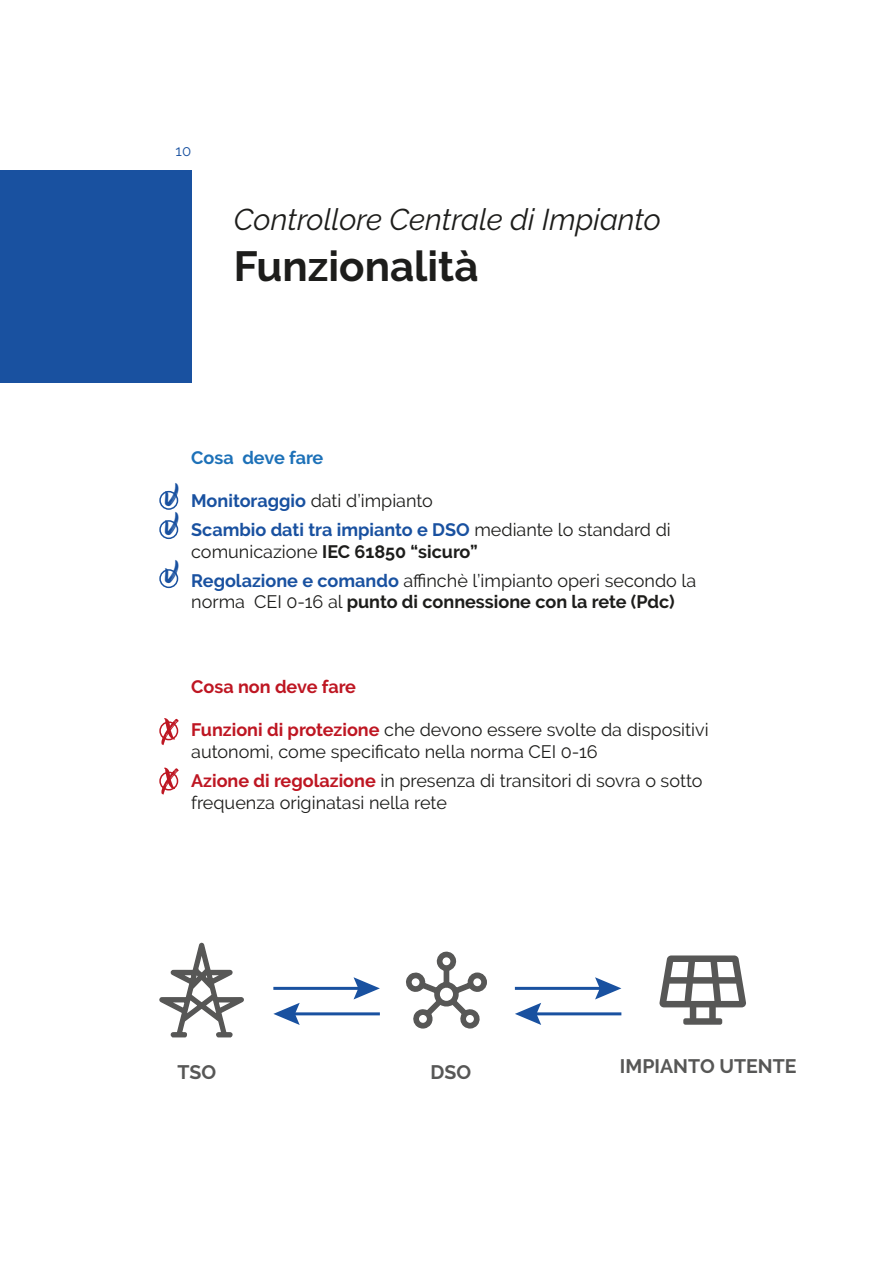
<style>
.page{position:relative;width:893px;height:1263px;background:#fff}
.page>*{position:absolute;margin:0;border:0;box-sizing:border-box;transform-origin:0 0}
.t1{font:52.5px/49.5px "Billy Ohio";color:#be1622}
.t2{font:45px/48.2px "Billy Ohio";color:#1951a0}
.t3{font:700 42px "Raleway";color:#1d1d1b}
.t4{font:italic 30px "Raleway";color:#1d1d1b}
.t5{font:700 19.5px "Raleway";color:#575756}
.t6{font:18px/21.6px "Raleway";color:#1d1d1b}
.t7{font:700 18px/29.1px "Raleway";color:#1951a0}
.t8{font:700 18px "Raleway";color:#1d1d1b}
.t9{font:700 18px "Raleway";color:#be1622}
.t10{font:700 18px "Raleway";color:#1d71b8}
.t11{font:15px "Raleway";color:#1951a0}
.s1{font-weight:400;color:#1d1d1b}
.s2{font-weight:700}
.s3{font-weight:700;color:#1951a0}
.s4{font-weight:400}
.s5{font-weight:700;color:#be1622}
</style>
<div class="page">
<div style="left:0;top:170px;width:191px;height:213px;background:#1951a0"></div>
<div style="left:159px;top:491px;width:19px;height:19px;border:2px solid #1951a0;border-radius:50%"></div>
<div style="left:159px;top:520px;width:19px;height:19px;border:2px solid #1951a0;border-radius:50%"></div>
<div style="left:159px;top:569px;width:19px;height:19px;border:2px solid #1951a0;border-radius:50%"></div>
<div style="left:159px;top:721px;width:19px;height:19px;border:2px solid #be1622;border-radius:50%"></div>
<div style="left:159px;top:771px;width:19px;height:19px;border:2px solid #be1622;border-radius:50%"></div>
<svg style="left:406px;top:951px;width:81px;height:78px"></svg>
<svg style="left:659px;top:955px;width:87px;height:70px"></svg>
<svg style="left:159px;top:942px;width:85px;height:96px"></svg>
<hr style="left:273px;top:987px;width:89px;height:3px;background:#1951a0">
<svg style="left:354px;top:977px;width:26px;height:22px"></svg>
<hr style="left:515px;top:987px;width:88px;height:3px;background:#1951a0">
<svg style="left:595px;top:977px;width:26px;height:22px"></svg>
<hr style="left:291px;top:1012px;width:89px;height:3px;background:#1951a0">
<svg style="left:273px;top:1003px;width:27px;height:22px"></svg>
<hr style="left:533px;top:1012px;width:88px;height:3px;background:#1951a0">
<svg style="left:515px;top:1003px;width:26px;height:22px"></svg>
<p class="t11" style="left:176px;top:142px;width:17px">10</p>
<h3 class="t4" style="left:234px;top:202px;width:429px">Controllore Centrale di Impianto</h3>
<h3 class="t3" style="left:234px;top:242px;width:246px">Funzionalità</h3>
<h2 class="t2" style="left:164px;top:472px;width:15px">v</h2>
<h2 class="t2" style="left:164px;top:501px;width:15px">v v</h2>
<p class="t10" style="left:191px;top:447px;width:134px">Cosa deve fare</p>
<p class="t7" style="left:191px;top:486px;width:481px">Monitoraggio <span class="s1">dati d’impianto<br></span>Scambio dati tra impianto e DSO <span class="s1">mediante lo standard di</span></p>
<p class="t6" style="left:191px;top:537px;width:506px;line-height:29.1px">comunicazione <span class="s2">IEC 61850 “sicuro”<br></span><span class="s3">Regolazione e comando</span> affinchè l’impianto operi secondo la</p>
<p class="t8" style="left:191px;top:592px;width:485px"><span class="s4">norma CEI 0-16 al</span> punto di connessione con la rete (Pdc)</p>
<h1 class="t1" style="left:163px;top:701px;width:16px">x x</h1>
<p class="t9" style="left:191px;top:676px;width:166px">Cosa non deve fare</p>
<p class="t6" style="left:191px;top:719px;width:519px"><span class="s5">Funzioni di protezione</span> che devono essere svolte da dispositivi autonomi, come specificato nella norma CEI 0-16</p>
<p class="t6" style="left:191px;top:770px;width:513px"><span class="s5">Azione di regolazione</span> in presenza di transitori di sovra o sotto frequenza originatasi nella rete</p>
<p class="t5" style="left:178px;top:1061px;width:40px">TSO</p>
<p class="t5" style="left:430px;top:1061px;width:42px">DSO</p>
<p class="t5" style="left:620px;top:1055px;width:178px">IMPIANTO UTENTE</p>
</div>
